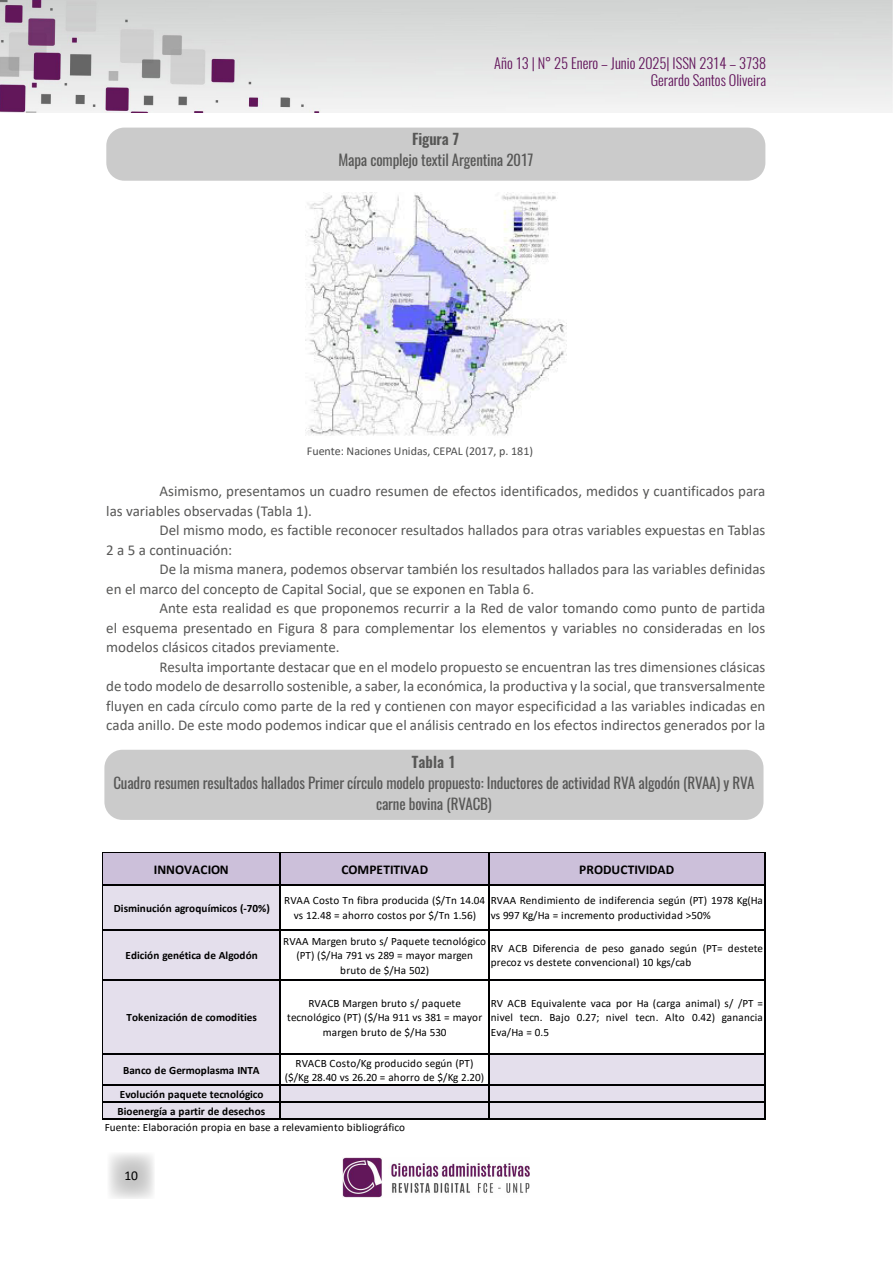
<style>
.page{position:relative;width:893px;height:1263px;background:#fff}
.page>*{position:absolute;margin:0;border:0;box-sizing:border-box;transform-origin:0 0}
.t1{font:15px/19.5px "Calibri";color:#575756}
.t2{font:15px/21px "Oswald";letter-spacing:-.01em;color:#575756;text-align:center}
.t3{font:600 15px "Oswald";letter-spacing:-.01em;color:#575756}
.t4{font:300 14.4px/17.2px "Oswald";color:#61135a;text-align:right}
.t5{font:13.5px "Calibri";color:#000}
.t6{font:700 13.35px "Calibri";letter-spacing:.005em;color:#000}
.t7{font:12px "Calibri";color:#4d4d4d}
.t8{font:11.25px/14.5px "Calibri";letter-spacing:.01em;color:#000;text-align:center}
.t9{font:700 11.25px/16.8px "Calibri";letter-spacing:.005em;color:#000}
</style>
<div class="page">
<svg style="left:109px;top:1153px;width:45px;height:46px"></svg>
<img style="left:0;top:0;width:893px;height:112px">
<img style="left:342px;top:1157px;width:187px;height:41px">
<img style="left:305px;top:192px;width:261px;height:244px">
<div style="left:106px;top:128px;width:659px;height:53px;background:#c6c6c6;border-radius:18px"></div>
<div style="left:104px;top:750px;width:659px;height:70px;background:#c6c6c6;border-radius:18px"></div>
<div style="left:103px;top:852px;width:662px;height:34px;background:#ccc0da"></div>
<div style="left:103px;top:885px;width:178px;height:170px;background:#e4dfec"></div>
<div style="left:103px;top:1054px;width:178px;height:32px;background:#e4dfec"></div>
<div style="left:488px;top:1054px;width:277px;height:32px;background:#e4dfec"></div>
<div style="left:103px;top:1085px;width:662px;height:34px;background:#e4dfec"></div>
<hr style="left:103px;top:852px;width:1px;height:267px;background:#000001">
<hr style="left:280px;top:852px;width:1px;height:267px;background:#000001">
<hr style="left:488px;top:852px;width:1px;height:267px;background:#000001">
<hr style="left:764px;top:852px;width:1px;height:267px;background:#000001">
<hr style="left:103px;top:852px;width:662px;height:1px;background:#000001">
<hr style="left:103px;top:885px;width:662px;height:1px;background:#000001">
<hr style="left:103px;top:929px;width:662px;height:1px;background:#000001">
<hr style="left:103px;top:979px;width:662px;height:1px;background:#000001">
<hr style="left:103px;top:1054px;width:662px;height:1px;background:#000001">
<hr style="left:103px;top:1084px;width:662px;height:2px;background:#000001">
<hr style="left:103px;top:1101px;width:662px;height:1px;background:#000001">
<hr style="left:103px;top:1118px;width:662px;height:1px;background:#000001">
<p class="t4" style="left:494px;top:52px;width:273px">Año 13 | N° 25 Enero – Junio 2025| ISSN 2314 – 3738<br>Gerardo Santos Oliveira</p>
<p class="t3" style="left:412px;top:132px;width:49px">Figura 7</p>
<p class="t2" style="left:338px;top:148px;width:197px">Mapa complejo textil Argentina 2017</p>
<p class="t7" style="left:307px;top:443px;width:228px">Fuente: Naciones Unidas, CEPAL (2017, p. 181)</p>
<p class="t1" style="left:106px;top:481px;width:661px;text-indent:53px">Asimismo, presentamos un cuadro resumen de efectos identificados, medidos y cuantificados para las variables observadas (Tabla 1).</p>
<p class="t1" style="left:106px;top:520px;width:661px;text-indent:53px">Del mismo modo, es factible reconocer resultados hallados para otras variables expuestas en Tablas<br>2 a 5 a continuación:</p>
<p class="t1" style="left:106px;top:559px;width:661px;text-indent:53px">De la misma manera, podemos observar también los resultados hallados para las variables definidas en el marco del concepto de Capital Social, que se exponen en Tabla 6.</p>
<p class="t1" style="left:106px;top:598px;width:661px;text-align:justify;text-indent:53px">Ante esta realidad es que proponemos recurrir a la Red de valor tomando como punto de partida el esquema presentado en Figura 8 para complementar los elementos y variables no consideradas en los modelos clásicos citados previamente.</p>
<p class="t1" style="left:106px;top:656px;width:661px;text-align:justify;text-indent:53px">Resulta importante destacar que en el modelo propuesto se encuentran las tres dimensiones clásicas de todo modelo de desarrollo sostenible, a saber, la económica, la productiva y la social, que transversalmente fluyen en cada círculo como parte de la red y contienen con mayor especificidad a las variables indicadas en cada anillo. De este modo podemos indicar que el análisis centrado en los efectos indirectos generados por la</p>
<p class="t3" style="left:412px;top:754px;width:46px">Tabla 1</p>
<p class="t2" style="left:113px;top:770px;width:643px">Cuadro resumen resultados hallados Primer círculo modelo propuesto: Inductores de actividad RVA algodón (RVAA) y RVA carne bovina (RVACB)</p>
<p class="t6" style="left:154px;top:860px;width:76px">INNOVACION</p>
<p class="t6" style="left:341px;top:860px;width:88px">COMPETITIVAD</p>
<p class="t6" style="left:579px;top:860px;width:97px">PRODUCTIVIDAD</p>
<p class="t9" style="left:114px;top:899px;width:158px">Disminución agroquímicos (-70%)</p>
<p class="t8" style="left:284px;top:893px;width:202px">RVAA Costo Tn fibra producida ($/Tn 14.04 vs 12.48 = ahorro costos por $/Tn 1.56)</p>
<p class="t8" style="left:491px;top:893px;width:274px;text-align:left">RVAA Rendimiento de indiferencia según (PT) 1978 Kg(Ha vs 997 Kg/Ha = incremento productividad &gt;50%</p>
<p class="t9" style="left:125px;top:947px;width:134px">Edición genética de Algodón</p>
<p class="t8" style="left:283px;top:933px;width:204px">RVAA Margen bruto s/ Paquete tecnológico (PT) ($/Ha 791 vs 289 = mayor margen bruto de $/Ha 502)</p>
<p class="t8" style="left:491px;top:941px;width:274px;text-align:left">RV ACB Diferencia de peso ganado según (PT= destete precoz vs destete convencional) 10 kgs/cab</p>
<p class="t9" style="left:127px;top:1009px;width:132px">Tokenización de comodities</p>
<p class="t8" style="left:287px;top:995px;width:197px">RVACB Margen bruto s/ paquete tecnológico (PT) ($/Ha 911 vs 381 = mayor margen bruto de $/Ha 530</p>
<p class="t8" style="left:491px;top:995px;width:274px;text-align:justify">RV ACB Equivalente vaca por Ha (carga animal) s/ /PT = nivel tecn. Bajo 0.27; nivel tecn. Alto 0.42) ganancia Eva/Ha = 0.5</p>
<p class="t9" style="left:123px;top:1061px;width:138px">Banco de Germoplasma INTA</p>
<p class="t8" style="left:285px;top:1055px;width:201px">RVACB Costo/Kg producido según (PT) ($/Kg 28.40 vs 26.20 = ahorro de $/Kg 2.20)</p>
<p class="t9" style="left:118px;top:1086px;width:149px">Evolución paquete tecnológico<br>Bioenergía a partir de desechos</p>
<p class="t8" style="left:105px;top:1120px;width:302px">Fuente: Elaboración propia en base a relevamiento bibliográfico</p>
<p class="t5" style="left:124px;top:1166px;width:15px">10</p>
</div>
